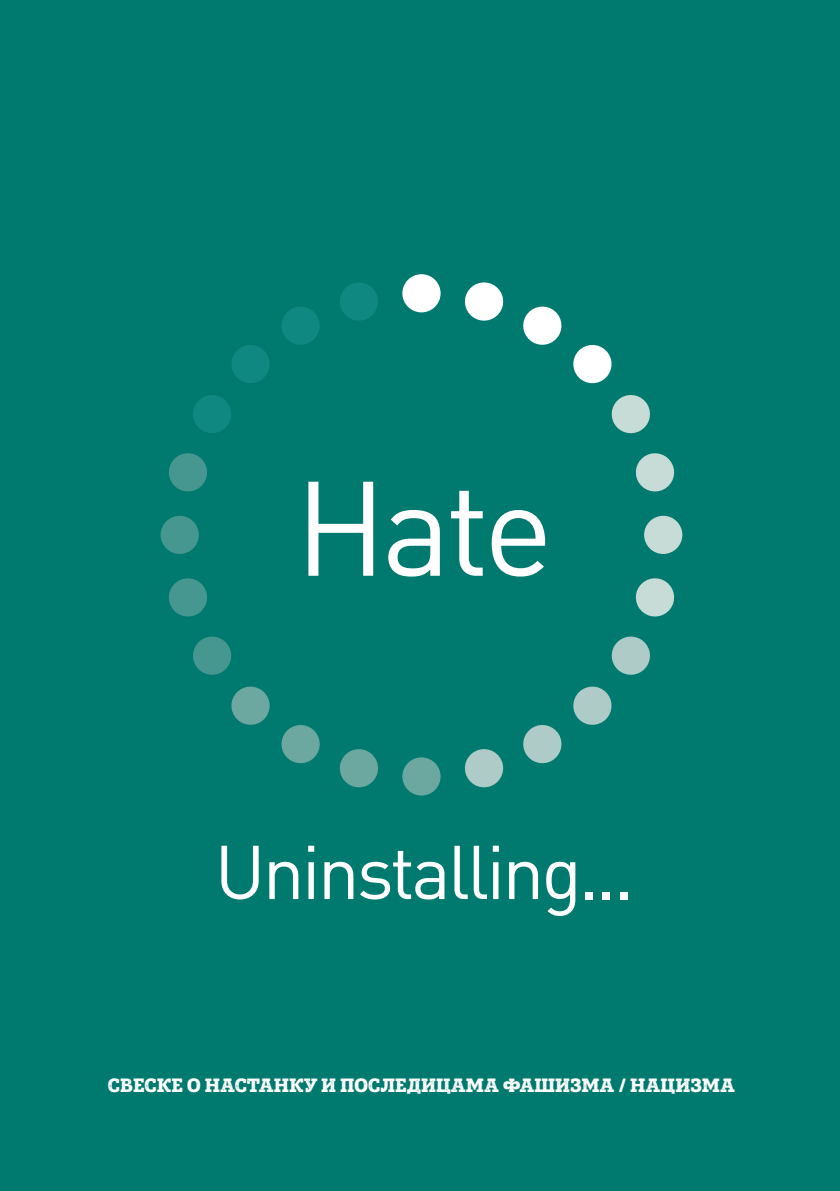
<style>
.page{position:relative;width:840px;height:1191px;background:#fff}
.page>*{position:absolute;margin:0;border:0;box-sizing:border-box;transform-origin:0 0}
.t1{font:132px "DIN Pro";color:#fff}
.t2{font:74.8px "DIN Pro";letter-spacing:-.04em;color:#fff}
.t3{font:18.4px "Posterizer KG Rough";color:#fff}
</style>
<div class="page">
<div style="left:0;top:0;width:839px;height:1191px;background:#00796e"></div>
<div style="left:402px;top:274px;width:38px;height:38px;background:#fff;border-radius:50%"></div>
<div style="left:402px;top:757px;width:38px;height:38px;background:#6ca7a0;border-radius:50%"></div>
<svg style="left:340px;top:283px;width:38px;height:38px"></svg>
<svg style="left:464px;top:749px;width:40px;height:39px"></svg>
<svg style="left:282px;top:307px;width:38px;height:38px"></svg>
<svg style="left:523px;top:725px;width:39px;height:39px"></svg>
<svg style="left:232px;top:345px;width:38px;height:38px"></svg>
<svg style="left:573px;top:686px;width:39px;height:39px"></svg>
<svg style="left:193px;top:395px;width:38px;height:38px"></svg>
<svg style="left:611px;top:636px;width:39px;height:39px"></svg>
<svg style="left:169px;top:453px;width:38px;height:39px"></svg>
<svg style="left:635px;top:578px;width:40px;height:39px"></svg>
<div style="left:160px;top:516px;width:39px;height:38px;background:#469790;border-radius:50%"></div>
<div style="left:643px;top:516px;width:39px;height:38px;background:#c7dbd7;border-radius:50%"></div>
<svg style="left:169px;top:578px;width:38px;height:39px"></svg>
<svg style="left:635px;top:453px;width:40px;height:39px"></svg>
<svg style="left:193px;top:636px;width:39px;height:39px"></svg>
<svg style="left:611px;top:395px;width:39px;height:39px"></svg>
<svg style="left:231px;top:686px;width:39px;height:39px"></svg>
<svg style="left:573px;top:345px;width:39px;height:39px"></svg>
<svg style="left:281px;top:725px;width:39px;height:39px"></svg>
<svg style="left:523px;top:306px;width:39px;height:39px"></svg>
<svg style="left:339px;top:749px;width:39px;height:39px"></svg>
<svg style="left:464px;top:282px;width:40px;height:39px"></svg>
<h1 class="t1" style="left:294px;top:438px;width:260px">Hate</h1>
<h2 class="t2" style="left:214px;top:821px;width:420px">Uninstalling...</h2>
<p class="t3" style="left:108px;top:1073px;width:628px">СВЕСКЕ О НАСТАНКУ И ПОСЛЕДИЦАМА ФАШИЗМА / НАЦИЗМА</p>
</div>
